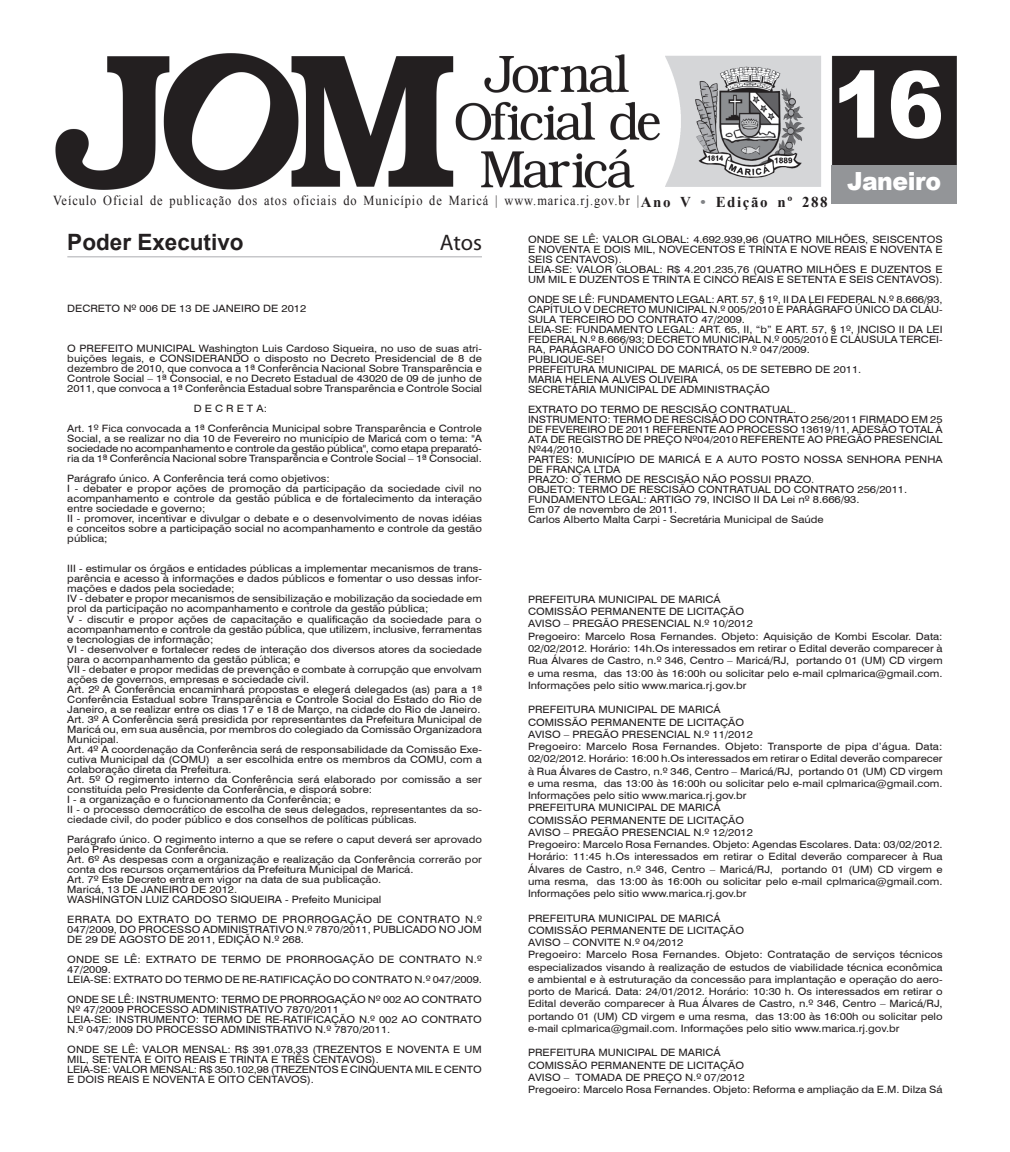
<style>
.page{position:relative;width:1010px;height:1152px;background:#fff}
.page>*{position:absolute;margin:0;border:0;box-sizing:border-box;transform-origin:0 0}
.t1{font:900 92.5px "Arial";color:#fff;scale:.92 1}
.t2{font:900 25px "Arial";letter-spacing:-.02em;color:#fff;scale:.94 1}
.t3{font:700 22.5px "Arial";color:#231f20}
.t4{font:22.5px "Myriad Pro";color:#231f20}
.t5{font:700 15px "Times New Roman";letter-spacing:.1em;color:#231f20}
.t6{font:13.75px "Times New Roman";letter-spacing:.075em;color:#231f20;scale:.9 1}
.t7{font:10.12px/10px "Swiss 721 BT";color:#231f20;scale:1.11 1}
.s1{color:#808285}
</style>
<div class="page">
<img style="left:55px;top:53px;width:902px;height:137px">
<div style="left:831px;top:166px;width:126px;height:38px;background:#939598"></div>
<hr style="left:67px;top:256px;width:415px;height:1px;background:#bcbdc0">
<h1 class="t1" style="left:832px;top:37px;width:123px">16</h1>
<h3 class="t6" style="left:53px;top:191px;width:653px">Veículo Oficial de publicação dos atos oficiais do Município de Maricá | www.marica.rj.gov.br |</h3>
<h3 class="t5" style="left:641px;top:191px;width:188px">Ano V <span class="s1">•</span> Edição nº 288</h3>
<h2 class="t2" style="left:847px;top:163px;width:101px">Janeiro</h2>
<h3 class="t3" style="left:67px;top:227px;width:178px">Poder Executivo</h3>
<h3 class="t4" style="left:440px;top:229px;width:44px">Atos</h3>
<p class="t7" style="left:67px;top:304px;width:217px">DECRETO Nº 006 DE 13 DE JANEIRO DE 2012</p>
<p class="t7" style="left:67px;top:344px;width:375px;text-align:justify">O PREFEITO MUNICIPAL Washington Luis Cardoso Siqueira, no uso de suas atri&shy;buições legais, e CONSIDERANDO o disposto no Decreto Presidencial de 8 de dezembro de 2010, que convoca a 1ª Conferência Nacional Sobre Transparência e Controle Social – 1ª Consocial, e no Decreto Estadual de 43020 de 09 de junho de 2011, que convoca a 1ª Conferência Estadual sobre Transparência e Controle Social</p>
<p class="t7" style="left:67px;top:399px;width:375px;line-height:20px;text-indent:126px">D E C R E T A:<br>Art. 1º Fica convocada a 1ª Conferência Municipal sobre Transparência e Controle</p>
<p class="t7" style="left:67px;top:434px;width:375px;text-align:justify">Social, a se realizar no dia 10 de Fevereiro no município de Maricá com o tema: "A sociedade no acompanhamento e controle da gestão pública", como etapa preparató&shy;ria da 1ª Conferência Nacional sobre Transparência e Controle Social – 1ª Consocial.</p>
<p class="t7" style="left:67px;top:474px;width:375px">Parágrafo único. A Conferência terá como objetivos:<br>I - debater e propor ações de promoção da participação da sociedade civil no acompanhamento e controle da gestão pública e de fortalecimento da interação entre sociedade e governo;<br>II - promover, incentivar e divulgar o debate e o desenvolvimento de novas idéias e conceitos sobre a participação social no acompanhamento e controle da gestão pública;</p>
<p class="t7" style="left:67px;top:564px;width:375px">III - estimular os órgãos e entidades públicas a implementar mecanismos de trans&shy;parência e acesso à informações e dados públicos e fomentar o uso dessas infor&shy;mações e dados pela sociedade;<br>IV - debater e propor mecanismos de sensibilização e mobilização da sociedade em prol da participação no acompanhamento e controle da gestão pública;<br>V - discutir e propor ações de capacitação e qualificação da sociedade para o acompanhamento e controle da gestão pública, que utilizem, inclusive, ferramentas e tecnologias de informação;<br>VI - desenvolver e fortalecer redes de interação dos diversos atores da sociedade para o acompanhamento da gestão pública; e<br>VII - debater e propor medidas de prevenção e combate à corrupção que envolvam ações de governos, empresas e sociedade civil.<br>Art. 2º A Conferência encaminhará propostas e elegerá delegados (as) para a 1ª Conferência Estadual sobre Transparência e Controle Social do Estado do Rio de Janeiro, a se realizar entre os dias 17 e 18 de Março, na cidade do Rio de Janeiro.<br>Art. 3º A Conferência será presidida por representantes da Prefeitura Municipal de Maricá ou, em sua ausência, por membros do colegiado da Comissão Organizadora Municipal.<br>Art. 4º A coordenação da Conferência será de responsabilidade da Comissão Exe&shy;cutiva Municipal da (COMU) a ser escolhida entre os membros da COMU, com a colaboração direta da Prefeitura.<br>Art. 5º O regimento interno da Conferência será elaborado por comissão a ser constituída pelo Presidente da Conferência, e disporá sobre:<br>I - a organização e o funcionamento da Conferência; e<br>II - o processo democrático de escolha de seus delegados, representantes da so&shy;ciedade civil, do poder público e dos conselhos de políticas públicas.</p>
<p class="t7" style="left:67px;top:834px;width:375px">Parágrafo único. O regimento interno a que se refere o caput deverá ser aprovado pelo Presidente da Conferência.<br>Art. 6º As despesas com a organização e realização da Conferência correrão por conta dos recursos orçamentários da Prefeitura Municipal de Maricá.<br>Art. 7º Este Decreto entra em vigor na data de sua publicação.<br>Maricá, 13 DE JANEIRO DE 2012.<br>WASHINGTON LUIZ CARDOSO SIQUEIRA - Prefeito Municipal</p>
<p class="t7" style="left:67px;top:914px;width:375px;text-align:justify">ERRATA DO EXTRATO DO TERMO DE PRORROGAÇÃO DE CONTRATO N.º 047/2009, DO PROCESSO ADMINISTRATIVO N.º 7870/2011, PUBLICADO NO JOM DE 29 DE AGOSTO DE 2011, EDIÇÃO N.º 268.</p>
<p class="t7" style="left:67px;top:954px;width:375px">ONDE SE LÊ: EXTRATO DE TERMO DE PRORROGAÇÃO DE CONTRATO N.º<br>47/2009.<br>LEIA-SE: EXTRATO DO TERMO DE RE-RATIFICAÇÃO DO CONTRATO N.º 047/2009.</p>
<p class="t7" style="left:67px;top:994px;width:375px">ONDE SE LÊ: INSTRUMENTO: TERMO DE PRORROGAÇÃO Nº 002 AO CONTRATO Nº 47/2009 PROCESSO ADMINISTRATIVO 7870/2011<br>LEIA-SE: INSTRUMENTO: TERMO DE RE-RATIFICAÇÃO N.º 002 AO CONTRATO N.º 047/2009 DO PROCESSO ADMINISTRATIVO N.º 7870/2011.</p>
<p class="t7" style="left:67px;top:1044px;width:375px">ONDE SE LÊ: VALOR MENSAL: R$ 391.078,33 (TREZENTOS E NOVENTA E UM MIL, SETENTA E OITO REAIS E TRINTA E TRÊS CENTAVOS).<br>LEIA-SE: VALOR MENSAL: R$ 350.102,98 (TREZENTOS E CINQUENTA MIL E CENTO E DOIS REAIS E NOVENTA E OITO CENTAVOS).</p>
<p class="t7" style="left:528px;top:234px;width:375px">ONDE SE LÊ: VALOR GLOBAL: 4.692.939,96 (QUATRO MILHÕES, SEISCENTOS E NOVENTA E DOIS MIL, NOVECENTOS E TRINTA E NOVE REAIS E NOVENTA E SEIS CENTAVOS).<br>LEIA-SE: VALOR GLOBAL: R$ 4.201.235,76 (QUATRO MILHÕES E DUZENTOS E UM MIL E DUZENTOS E TRINTA E CINCO REAIS E SETENTA E SEIS CENTAVOS).</p>
<p class="t7" style="left:528px;top:294px;width:375px">ONDE SE LÊ: FUNDAMENTO LEGAL: ART. 57, § 1º, II DA LEI FEDERAL N.º 8.666/93, CAPÍTULO V DECRETO MUNICIPAL N.º 005/2010 E PARÁGRAFO ÚNICO DA CLÁU-SULA TERCEIRO DO CONTRATO 47/2009.<br>LEIA-SE: FUNDAMENTO LEGAL: ART. 65, II, “b” E ART. 57, § 1º, INCISO II DA LEI FEDERAL N.º 8.666/93; DECRETO MUNICIPAL N.º 005/2010 E CLÁUSULA TERCEI-RA, PARÁGRAFO ÚNICO DO CONTRATO N.º 047/2009.<br>PUBLIQUE-SE!<br>PREFEITURA MUNICIPAL DE MARICÁ, 05 DE SETEBRO DE 2011.<br>MARIA HELENA ALVES OLIVEIRA<br>SECRETÁRIA MUNICIPAL DE ADMINISTRAÇÃO</p>
<p class="t7" style="left:528px;top:404px;width:375px">EXTRATO DO TERMO DE RESCISÃO CONTRATUAL.<br>INSTRUMENTO: TERMO DE RESCISÃO DO CONTRATO 256/2011 FIRMADO EM 25<br>DE FEVEREIRO DE 2011 REFERENTE AO PROCESSO 13619/11, ADESÃO TOTAL À ATA DE REGISTRO DE PREÇO Nº04/2010 REFERENTE AO PREGÃO PRESENCIAL Nº44/2010.<br>PARTES: MUNICÍPIO DE MARICÁ E A AUTO POSTO NOSSA SENHORA PENHA DE FRANÇA LTDA<br>PRAZO: O TERMO DE RESCISÃO NÃO POSSUI PRAZO.<br>OBJETO: TERMO DE RESCISÃO CONTRATUAL DO CONTRATO 256/2011.<br>FUNDAMENTO LEGAL: ARTIGO 79, INCISO II DA Lei nº 8.666/93.<br>Em 07 de novembro de 2011.<br>Carlos Alberto Malta Carpi - Secretária Municipal de Saúde</p>
<p class="t7" style="left:528px;top:593px;width:375px;line-height:12.2px">PREFEITURA MUNICIPAL DE MARICÁ<br>COMISSÃO PERMANENTE DE LICITAÇÃO<br>AVISO – PREGÃO PRESENCIAL N.º 10/2012<br>Pregoeiro: Marcelo Rosa Fernandes. Objeto: Aquisição de Kombi Escolar. Data:<br>02/02/2012. Horário: 14h.Os interessados em retirar o Edital deverão comparecer à Rua Álvares de Castro, n.º 346, Centro – Maricá/RJ, portando 01 (UM) CD virgem e uma resma, das 13:00 às 16:00h ou solicitar pelo e-mail cplmarica@gmail.com.<br>Informações pelo sitio www.marica.rj.gov.br</p>
<p class="t7" style="left:528px;top:703px;width:375px;line-height:12.2px">PREFEITURA MUNICIPAL DE MARICÁ<br>COMISSÃO PERMANENTE DE LICITAÇÃO<br>AVISO – PREGÃO PRESENCIAL N.º 11/2012<br>Pregoeiro: Marcelo Rosa Fernandes. Objeto: Transporte de pipa d’água. Data:<br>02/02/2012. Horário: 16:00 h.Os interessados em retirar o Edital deverão comparecer à Rua Álvares de Castro, n.º 346, Centro – Maricá/RJ, portando 01 (UM) CD virgem e uma resma, das 13:00 às 16:00h ou solicitar pelo e-mail cplmarica@gmail.com.<br>Informações pelo sitio www.marica.rj.gov.br<br>PREFEITURA MUNICIPAL DE MARICÁ<br>COMISSÃO PERMANENTE DE LICITAÇÃO<br>AVISO – PREGÃO PRESENCIAL N.º 12/2012<br>Pregoeiro: Marcelo Rosa Fernandes. Objeto: Agendas Escolares. Data: 03/02/2012.<br>Horário: 11:45 h.Os interessados em retirar o Edital deverão comparecer à Rua Álvares de Castro, n.º 346, Centro – Maricá/RJ, portando 01 (UM) CD virgem e uma resma, das 13:00 às 16:00h ou solicitar pelo e-mail cplmarica@gmail.com.<br>Informações pelo sitio www.marica.rj.gov.br</p>
<p class="t7" style="left:528px;top:911px;width:375px;line-height:12.2px">PREFEITURA MUNICIPAL DE MARICÁ<br>COMISSÃO PERMANENTE DE LICITAÇÃO<br>AVISO – CONVITE N.º 04/2012<br>Pregoeiro: Marcelo Rosa Fernandes. Objeto: Contratação de serviços técnicos especializados visando à realização de estudos de viabilidade técnica econômica e ambiental e à estruturação da concessão para implantação e operação do aero&shy;porto de Maricá. Data: 24/01/2012. Horário: 10:30 h. Os interessados em retirar o Edital deverão comparecer à Rua Álvares de Castro, n.º 346, Centro – Maricá/RJ, portando 01 (UM) CD virgem e uma resma, das 13:00 às 16:00h ou solicitar pelo e-mail cplmarica@gmail.com. Informações pelo sitio www.marica.rj.gov.br</p>
<p class="t7" style="left:528px;top:1046px;width:375px;line-height:12.2px">PREFEITURA MUNICIPAL DE MARICÁ<br>COMISSÃO PERMANENTE DE LICITAÇÃO<br>AVISO – TOMADA DE PREÇO N.º 07/2012<br>Pregoeiro: Marcelo Rosa Fernandes. Objeto: Reforma e ampliação da E.M. Dilza Sá</p>
</div>
